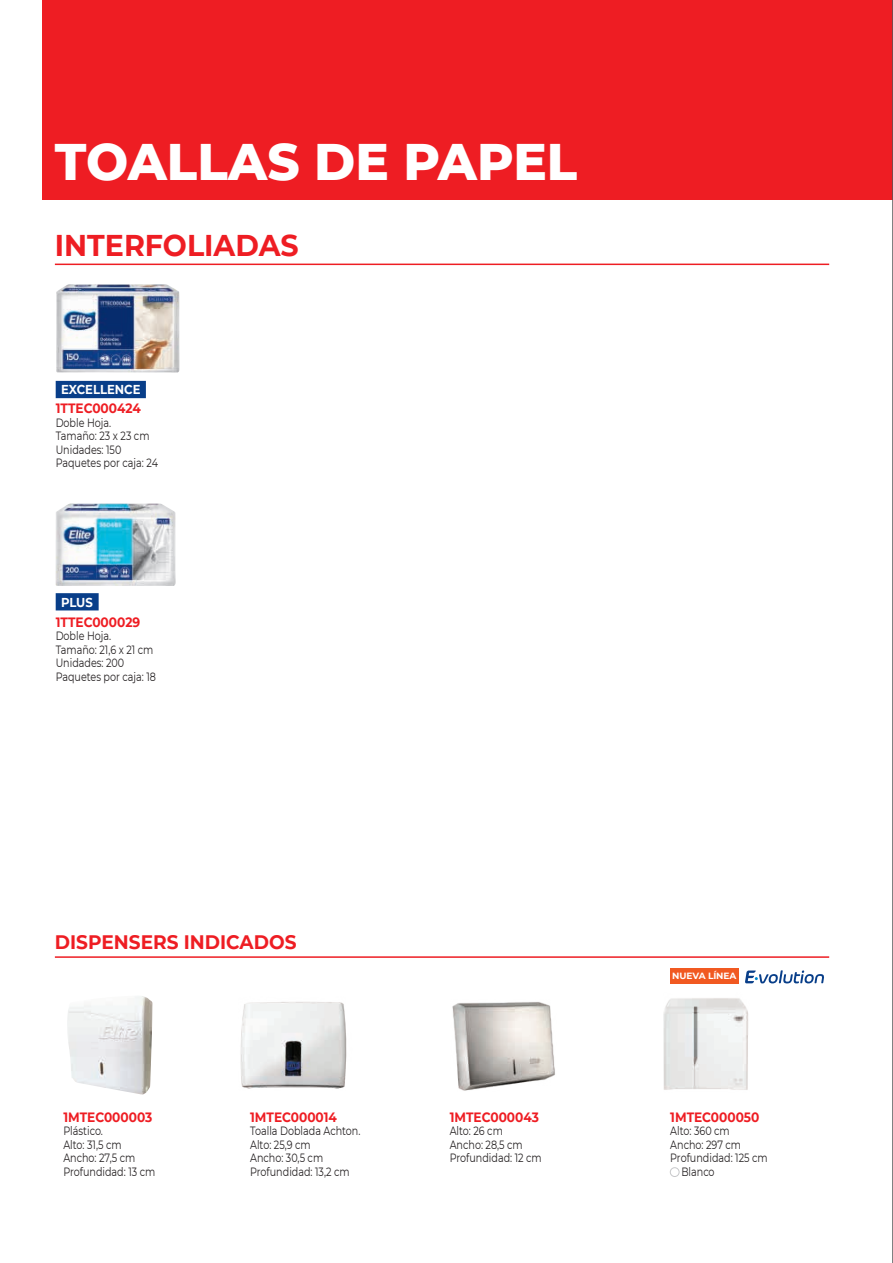
<style>
.page{position:relative;width:893px;height:1263px;background:#fff}
.page>*{position:absolute;margin:0;border:0;box-sizing:border-box;transform-origin:0 0}
.t1{font:800 52.5px "Montserrat";color:#fff;scale:.95 1}
.t2{font:700 30px "Montserrat";color:#ee1d23;scale:.95 1}
.t3{font:700 19.5px "Montserrat";color:#ee1d23;scale:.95 1}
.t4{font:700 13.5px "Montserrat";color:#ee1d23;scale:.9 1}
.t5{font:700 12.9px "Montserrat";color:#fff;scale:.9 1}
.t6{font:12px/13.5px "Montserrat";color:#231f20;scale:.8 1}
.t7{font:700 9px "Montserrat";letter-spacing:-.01em;color:#fff}
</style>
<div class="page">
<div style="left:43px;top:0;width:850px;height:200px;background:#ee1d23"></div>
<img style="left:56px;top:284px;width:124px;height:89px">
<div style="left:56px;top:381px;width:90px;height:17px;background:#083e89"></div>
<img style="left:55px;top:503px;width:121px;height:83px">
<div style="left:56px;top:593px;width:43px;height:17px;background:#083e89"></div>
<hr style="left:55px;top:956px;width:774px;height:2px;background:#ee1d23">
<hr style="left:55px;top:264px;width:774px;height:1px;background:#ee1d23">
<img style="left:67px;top:996px;width:85px;height:98px">
<img style="left:240px;top:1002px;width:107px;height:87px">
<img style="left:452px;top:1002px;width:103px;height:89px">
<img style="left:663px;top:998px;width:85px;height:92px">
<div style="left:670px;top:1167px;width:9px;height:10px;border:1px solid #c7c8ca;border-radius:50%"></div>
<svg style="left:745px;top:970px;width:79px;height:14px"></svg>
<div style="left:670px;top:968px;width:69px;height:15px;background:#f15921"></div>
<hr style="left:892px;top:0;width:1px;height:1263px;background:#57585a">
<h1 class="t1" style="left:55px;top:123px;width:551px">TOALLAS DE PAPEL</h1>
<h2 class="t2" style="left:55px;top:224px;width:258px">INTERFOLIADAS</h2>
<p class="t5" style="left:61px;top:380px;width:90px">EXCELLENCE</p>
<p class="t4" style="left:56px;top:399px;width:96px">1TTEC000424</p>
<p class="t6" style="left:56px;top:415px;width:129px">Doble Hoja.<br>Tamaño: 23 x 23 cm<br>Unidades: 150<br>Paquetes por caja: 24</p>
<p class="t5" style="left:61px;top:593px;width:37px">PLUS</p>
<p class="t4" style="left:56px;top:612px;width:95px">1TTEC000029</p>
<p class="t6" style="left:56px;top:629px;width:127px">Doble Hoja.<br>Tamaño: 21,6 x 21 cm<br>Unidades: 200<br>Paquetes por caja: 18</p>
<h3 class="t3" style="left:55px;top:928px;width:256px">DISPENSERS INDICADOS</h3>
<p class="t4" style="left:63px;top:1107px;width:100px">1MTEC000003</p>
<p class="t6" style="left:63px;top:1124px;width:116px">Plástico.<br>Alto: 31,5 cm<br>Ancho: 27,5 cm<br>Profundidad: 13 cm</p>
<p class="t4" style="left:250px;top:1107px;width:98px">1MTEC000014</p>
<p class="t6" style="left:250px;top:1124px;width:139px">Toalla Doblada Achton.<br>Alto: 25,9 cm<br>Ancho: 30,5 cm<br>Profundidad: 13,2 cm</p>
<p class="t4" style="left:450px;top:1107px;width:101px">1MTEC000043</p>
<p class="t6" style="left:450px;top:1124px;width:117px">Alto: 26 cm<br>Ancho: 28,5 cm<br>Profundidad: 12 cm</p>
<p class="t7" style="left:672px;top:970px;width:66px">NUEVA LÍNEA</p>
<p class="t4" style="left:670px;top:1107px;width:101px">1MTEC000050</p>
<p class="t6" style="left:670px;top:1124px;width:76px">Alto: 360 cm</p>
<p class="t6" style="left:670px;top:1137px;width:90px">Ancho: 297 cm</p>
<p class="t6" style="left:670px;top:1151px;width:123px">Profundidad: 125 cm</p>
<p class="t6" style="left:681px;top:1165px;width:43px">Blanco</p>
</div>
